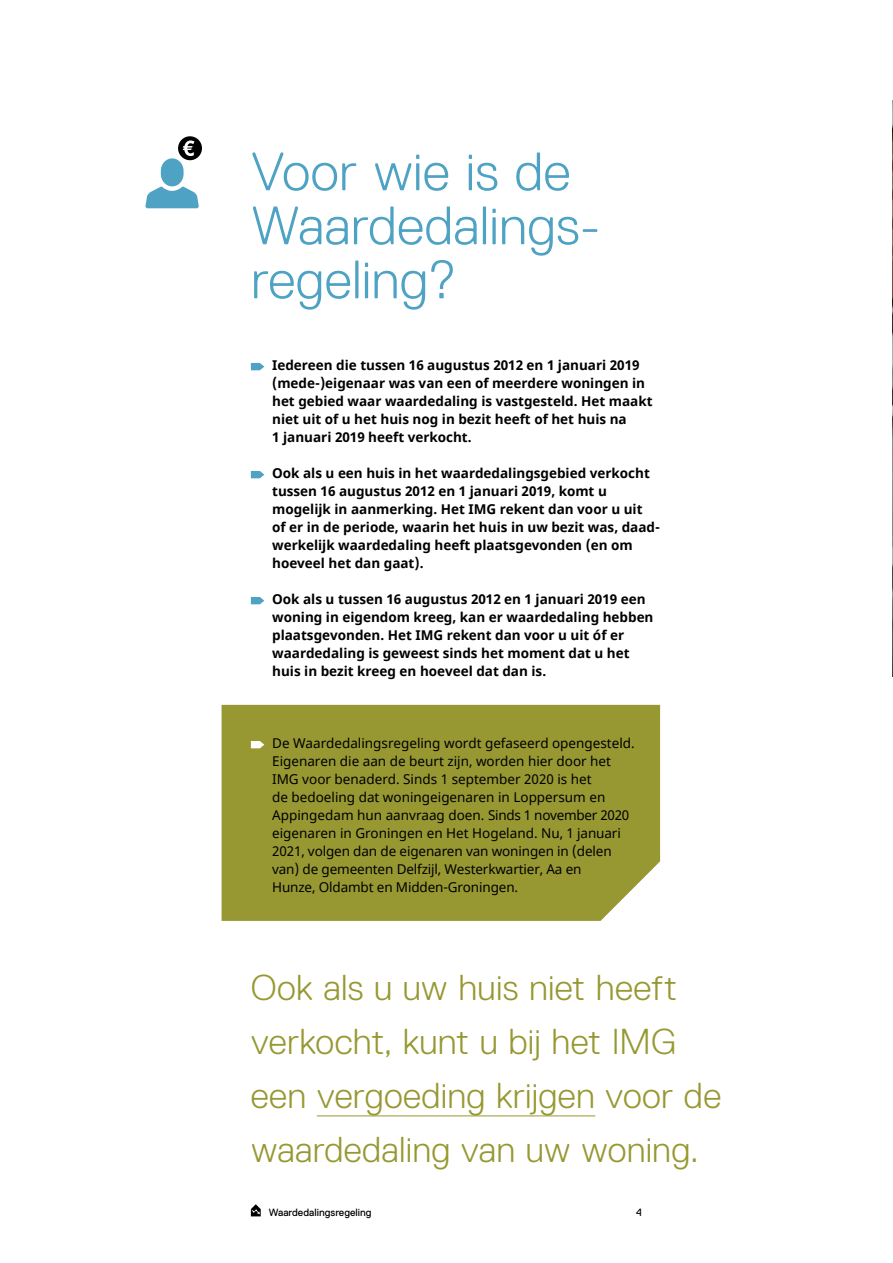
<style>
.page{position:relative;width:893px;height:1263px;background:#fff}
.page>*{position:absolute;margin:0;border:0;box-sizing:border-box;transform-origin:0 0}
.t1{font:300 54px/54px "Replica";letter-spacing:.005em;color:#4ea2c4}
.t2{font:300 36px/54px "Replica";letter-spacing:.005em;color:#979832}
.t3{font:700 13.5px/18px "Noto Sans";color:#000}
.t4{font:13.5px/18px "Noto Sans";color:#000}
.t5{font:10.5px "Replica";color:#000}
</style>
<div class="page">
<svg style="left:251px;top:1204px;width:10px;height:12px"></svg>
<img style="left:892px;top:100px;width:1px;height:576px">
<svg style="left:251px;top:363px;width:13px;height:7px"></svg>
<svg style="left:251px;top:471px;width:13px;height:7px"></svg>
<svg style="left:251px;top:597px;width:13px;height:7px"></svg>
<svg style="left:145px;top:136px;width:57px;height:72px"></svg>
<hr style="left:317px;top:1115px;width:278px;height:1px;background:#979832">
<div style="left:222px;top:705px;width:438px;height:216px;background:#979832"></div>
<svg style="left:251px;top:741px;width:13px;height:7px"></svg>
<h1 class="t1" style="left:251px;top:145px;width:351px">Voor wie is de<br>Waardedalings&shy;regeling?</h1>
<p class="t3" style="left:272px;top:357px;width:382px">Iedereen die tussen 16 augustus 2012 en 1 januari 2019 (mede-)eigenaar was van een of meerdere woningen in het gebied waar waardedaling is vastgesteld. Het maakt niet uit of u het huis nog in bezit heeft of het huis na<br>1 januari 2019 heeft verkocht.</p>
<p class="t3" style="left:272px;top:465px;width:389px">Ook als u een huis in het waardedalingsgebied verkocht tussen 16 augustus 2012 en 1 januari 2019, komt u mogelijk in aanmerking. Het IMG rekent dan voor u uit<br>of er in de periode, waarin het huis in uw bezit was, daad&shy;werkelijk waardedaling heeft plaatsgevonden (en om hoeveel het dan gaat).</p>
<p class="t3" style="left:272px;top:591px;width:383px">Ook als u tussen 16 augustus 2012 en 1 januari 2019 een woning in eigendom kreeg, kan er waardedaling hebben plaatsgevonden. Het IMG rekent dan voor u uit óf er waardedaling is geweest sinds het moment dat u het huis in bezit kreeg en hoeveel dat dan is.</p>
<p class="t4" style="left:272px;top:735px;width:364px">De Waardedalingsregeling wordt gefaseerd opengesteld.<br>Eigenaren die aan de beurt zijn, worden hier door het IMG voor benaderd. Sinds 1 september 2020 is het<br>de bedoeling dat woningeigenaren in Loppersum en Appingedam hun aanvraag doen. Sinds 1 november 2020 eigenaren in Groningen en Het Hogeland. Nu, 1 januari 2021, volgen dan de eigenaren van woningen in (delen van) de gemeenten Delfzijl, Westerkwartier, Aa en<br>Hunze, Oldambt en Midden-Groningen.</p>
<h2 class="t2" style="left:251px;top:961px;width:472px">Ook als u uw huis niet heeft verkocht, kunt u bij het IMG een vergoeding krijgen voor de waardedaling van uw woning.</h2>
<p class="t5" style="left:269px;top:1207px;width:104px">Waardedalingsregeling</p>
<p class="t5" style="left:636px;top:1207px;width:7px">4</p>
</div>
